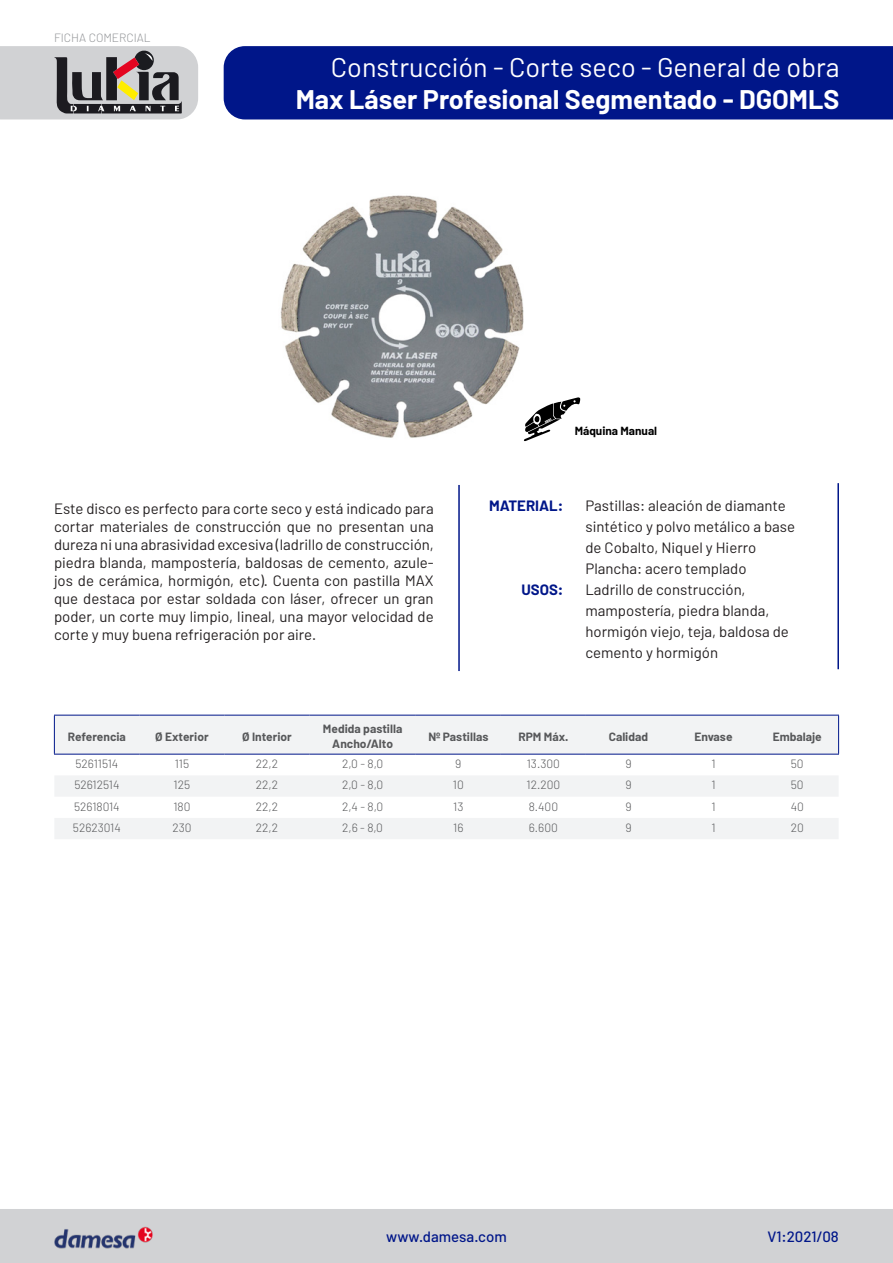
<style>
.page{position:relative;width:893px;height:1263px;background:#fff}
.page>*{position:absolute;margin:0;border:0;box-sizing:border-box;transform-origin:0 0}
.t1{font:27px "Barlow";color:#fff}
.t2{font:700 27px "Barlow";color:#fff}
.t3{font:15px/18px "Barlow";color:#231f20}
.t4{font:500 15px "Barlow";color:#001689}
.t5{font:700 15px "Barlow";color:#001689}
.t6{font:300 12px "Barlow";color:#57585a}
.t7{font:700 12px "Barlow";color:#57585a}
.t8{font:300 12px "Barlow";color:#939598}
.t9{font:700 11.85px "Barlow";color:#000}
</style>
<div class="page">
<img style="left:280px;top:195px;width:244px;height:243px">
<div style="left:0;top:1209px;width:893px;height:54px;background:#d1d2d4"></div>
<div style="left:224px;top:46px;width:669px;height:73px;background:#001689"></div>
<img style="left:54px;top:1224px;width:99px;height:27px">
<hr style="left:458px;top:485px;width:2px;height:186px;background:#001689">
<hr style="left:837px;top:483px;width:2px;height:186px;background:#001689">
<svg style="left:0;top:46px;width:198px;height:73px"></svg>
<svg style="left:523px;top:397px;width:57px;height:45px"></svg>
<svg style="left:55px;top:716px;width:783px;height:123px;fill:#f2f3f4"></svg>
<hr style="left:54px;top:715px;width:85px;height:1px;background:#001689">
<hr style="left:54px;top:715px;width:1px;height:39px;background:#001689">
<hr style="left:139px;top:715px;width:85px;height:1px;background:#001689">
<hr style="left:224px;top:715px;width:85px;height:1px;background:#001689">
<hr style="left:309px;top:715px;width:107px;height:1px;background:#001689">
<hr style="left:416px;top:715px;width:85px;height:1px;background:#001689">
<hr style="left:501px;top:715px;width:85px;height:1px;background:#001689">
<hr style="left:586px;top:715px;width:85px;height:1px;background:#001689">
<hr style="left:671px;top:715px;width:85px;height:1px;background:#001689">
<hr style="left:756px;top:715px;width:83px;height:1px;background:#001689">
<hr style="left:838px;top:715px;width:1px;height:39px;background:#001689">
<hr style="left:54px;top:754px;width:85px;height:1px;background:#001689">
<hr style="left:139px;top:754px;width:85px;height:1px;background:#001689">
<hr style="left:224px;top:754px;width:85px;height:1px;background:#001689">
<hr style="left:309px;top:754px;width:107px;height:1px;background:#001689">
<hr style="left:416px;top:754px;width:85px;height:1px;background:#001689">
<hr style="left:501px;top:754px;width:85px;height:1px;background:#001689">
<hr style="left:586px;top:754px;width:85px;height:1px;background:#001689">
<hr style="left:671px;top:754px;width:85px;height:1px;background:#001689">
<hr style="left:756px;top:754px;width:83px;height:1px;background:#001689">
<p class="t8" style="left:54px;top:30px;width:98px">FICHA COMERCIAL</p>
<p class="t1" style="left:331px;top:50px;width:510px">Construcción - Corte seco - General de obra</p>
<p class="t2" style="left:296px;top:83px;width:545px">Max Láser Profesional Segmentado - DGOMLS</p>
<p class="t9" style="left:575px;top:423px;width:84px">Máquina Manual</p>
<p class="t3" style="left:54px;top:499px;width:381px;text-align:justify">Este disco es perfecto para corte seco y está indicado para cortar materiales de construcción que no presentan una dureza ni una abrasividad excesiva (ladrillo de construcción, piedra blanda, mampostería, baldosas de cemento, azule&shy;jos de cerámica, hormigón, etc). Cuenta con pastilla MAX que destaca por estar soldada con láser, ofrecer un gran poder, un corte muy limpio, lineal, una mayor velocidad de corte y muy buena refrigeración por aire.</p>
<p class="t5" style="left:489px;top:497px;width:76px">MATERIAL:</p>
<p class="t5" style="left:521px;top:581px;width:43px">USOS:</p>
<p class="t3" style="left:585px;top:495px;width:211px;line-height:21px">Pastillas: aleación de diamante sintético y polvo metálico a base de Cobalto, Niquel y Hierro</p>
<p class="t3" style="left:585px;top:560px;width:163px">Plancha: acero templado</p>
<p class="t3" style="left:585px;top:579px;width:205px;line-height:21px">Ladrillo de construcción, mampostería, piedra blanda, hormigón viejo, teja, baldosa de cemento y hormigón</p>
<p class="t7" style="left:68px;top:729px;width:60px">Referencia</p>
<p class="t7" style="left:155px;top:729px;width:55px">Ø Exterior</p>
<p class="t7" style="left:242px;top:729px;width:51px">Ø Interior</p>
<p class="t7" style="left:323px;top:721px;width:81px">Medida pastilla</p>
<p class="t7" style="left:332px;top:736px;width:62px">Ancho/Alto</p>
<p class="t7" style="left:428px;top:729px;width:62px">Nº Pastillas</p>
<p class="t7" style="left:518px;top:729px;width:51px">RPM Máx.</p>
<p class="t7" style="left:609px;top:729px;width:41px">Calidad</p>
<p class="t7" style="left:694px;top:729px;width:40px">Envase</p>
<p class="t7" style="left:773px;top:729px;width:50px">Embalaje</p>
<p class="t6" style="left:75px;top:756px;width:44px">52611514</p>
<p class="t6" style="left:175px;top:756px;width:16px">115</p>
<p class="t6" style="left:256px;top:756px;width:24px">22,2</p>
<p class="t6" style="left:342px;top:756px;width:43px">2,0 - 8,0</p>
<p class="t6" style="left:455px;top:756px;width:8px">9</p>
<p class="t6" style="left:527px;top:756px;width:35px">13.300</p>
<p class="t6" style="left:625px;top:756px;width:8px">9</p>
<p class="t6" style="left:711px;top:756px;width:6px">1</p>
<p class="t6" style="left:791px;top:756px;width:14px">50</p>
<p class="t6" style="left:74px;top:778px;width:47px">52612514</p>
<p class="t6" style="left:174px;top:778px;width:18px">125</p>
<p class="t6" style="left:256px;top:778px;width:24px">22,2</p>
<p class="t6" style="left:342px;top:778px;width:43px">2,0 - 8,0</p>
<p class="t6" style="left:453px;top:778px;width:12px">10</p>
<p class="t6" style="left:527px;top:778px;width:35px">12.200</p>
<p class="t6" style="left:625px;top:778px;width:8px">9</p>
<p class="t6" style="left:711px;top:778px;width:6px">1</p>
<p class="t6" style="left:791px;top:778px;width:14px">50</p>
<p class="t6" style="left:74px;top:799px;width:47px">52618014</p>
<p class="t6" style="left:173px;top:799px;width:19px">180</p>
<p class="t6" style="left:256px;top:799px;width:24px">22,2</p>
<p class="t6" style="left:342px;top:799px;width:43px">2,4 - 8,0</p>
<p class="t6" style="left:453px;top:799px;width:12px">13</p>
<p class="t6" style="left:529px;top:799px;width:31px">8.400</p>
<p class="t6" style="left:625px;top:799px;width:8px">9</p>
<p class="t6" style="left:711px;top:799px;width:6px">1</p>
<p class="t6" style="left:791px;top:799px;width:15px">40</p>
<p class="t6" style="left:73px;top:820px;width:49px">52623014</p>
<p class="t6" style="left:172px;top:820px;width:21px">230</p>
<p class="t6" style="left:256px;top:820px;width:24px">22,2</p>
<p class="t6" style="left:342px;top:820px;width:42px">2,6 - 8,0</p>
<p class="t6" style="left:453px;top:820px;width:12px">16</p>
<p class="t6" style="left:529px;top:820px;width:31px">6.600</p>
<p class="t6" style="left:625px;top:820px;width:8px">9</p>
<p class="t6" style="left:711px;top:820px;width:6px">1</p>
<p class="t6" style="left:791px;top:820px;width:15px">20</p>
<p class="t4" style="left:386px;top:1228px;width:122px">www.damesa.com</p>
<p class="t4" style="left:767px;top:1228px;width:73px">V1:2021/08</p>
</div>
